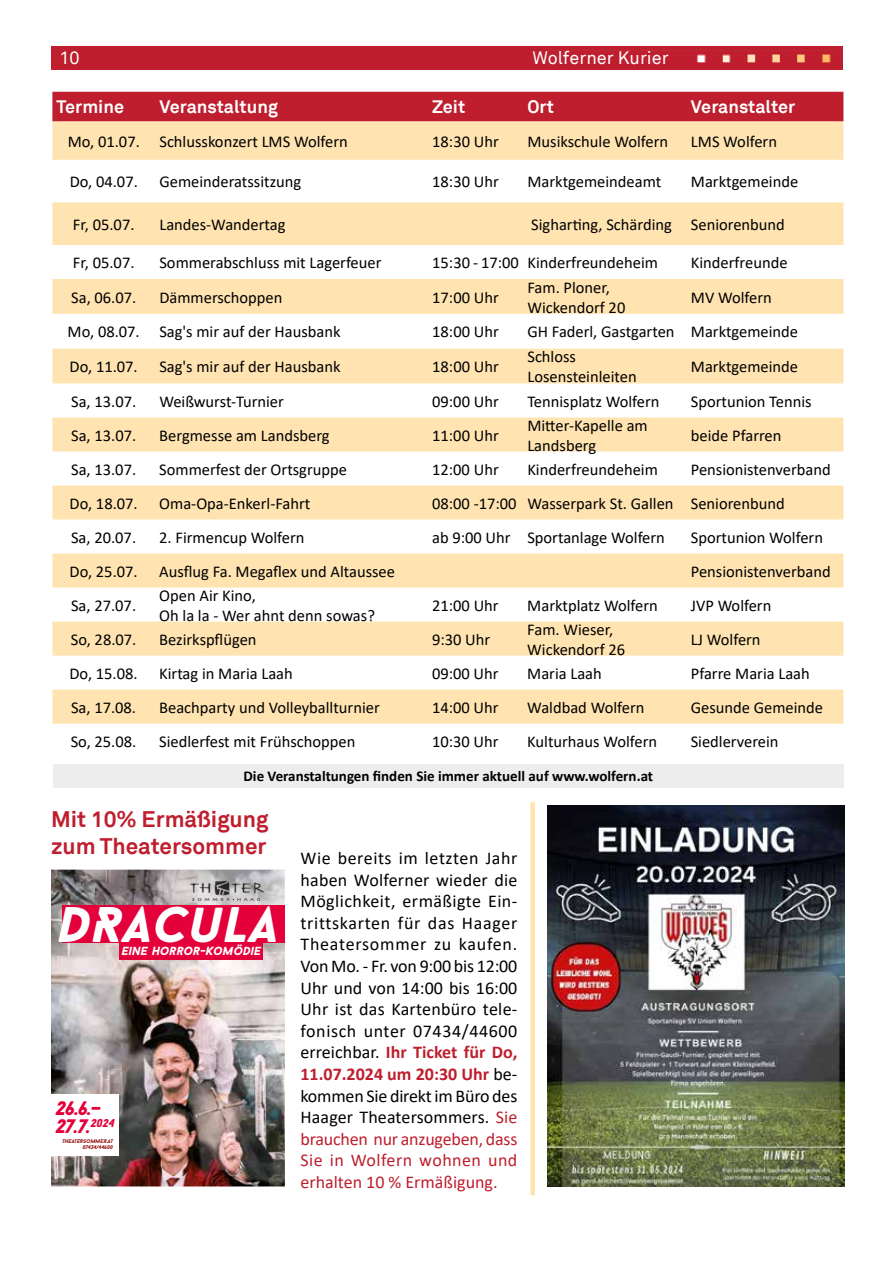
<style>
.page{position:relative;width:893px;height:1263px;background:#fff}
.page>*{position:absolute;margin:0;border:0;box-sizing:border-box;transform-origin:0 0}
.t1{font:italic 900 49.95px "Baron Neue";letter-spacing:.02em;color:#fff}
.t2{font:700 22.5px/27px "Akkurat";color:#be1e2d}
.t3{font:italic 900 19.5px/18.8px "Baron Neue";color:#e4003b}
.t4{font:18px/21.6px "Calibri";color:#000;text-align:justify}
.t5{font:700 18px "Akkurat";color:#fff}
.t6{font:18px "Akkurat";color:#fff}
.t7{font:16.5px/19.8px "Calibri";color:#000}
.t8{font:700 15px "Calibri";color:#000}
.t9{font:italic 900 11.85px "Baron Neue";color:#fff}
.t10{font:italic 900 5.4px/6.6px "Baron Neue";color:#941b16;text-align:right}
.s1{font-weight:700;color:#be1e2d}
.s2{color:#be1e2d}
</style>
<div class="page">
<div style="left:52px;top:92px;width:791px;height:30px;background:#be1e2d"></div>
<svg style="left:52px;top:122px;width:791px;height:602px;fill:#ffe4b1"></svg>
<div style="left:53px;top:764px;width:790px;height:23px;background:#ededed"></div>
<img style="left:51px;top:870px;width:234px;height:316px">
<svg style="left:190px;top:882px;width:74px;height:19px"></svg>
<img style="left:215px;top:880px;width:14px;height:15px">
<div style="left:119px;top:942px;width:144px;height:18px;background:#e4003b"></div>
<div style="left:63px;top:905px;width:222px;height:37px;background:#e4003b"></div>
<div style="left:51px;top:1094px;width:67px;height:62px;background:#fff"></div>
<img style="left:547px;top:805px;width:298px;height:381px">
<div style="left:530px;top:802px;width:5px;height:393px;background:#ffe4b1"></div>
<div style="left:51px;top:47px;width:791px;height:23px;background:#be1e2d"></div>
<img style="left:696px;top:54px;width:135px;height:9px">
<p class="t6" style="left:60px;top:47px;width:22px">10</p>
<p class="t6" style="left:533px;top:47px;width:138px">Wolferner Kurier</p>
<p class="t5" style="left:57px;top:95px;width:69px">Termine</p>
<p class="t5" style="left:159px;top:95px;width:120px">Veranstaltung</p>
<p class="t5" style="left:432px;top:95px;width:35px">Zeit</p>
<p class="t5" style="left:527px;top:95px;width:28px">Ort</p>
<p class="t5" style="left:691px;top:95px;width:106px">Veranstalter</p>
<p class="t7" style="left:68px;top:131px;width:282px">Mo, 01.07. Schlusskonzert LMS Wolfern</p>
<p class="t7" style="left:432px;top:131px;width:68px">18:30 Uhr</p>
<p class="t7" style="left:527px;top:131px;width:142px">Musikschule Wolfern</p>
<p class="t7" style="left:691px;top:131px;width:88px">LMS Wolfern</p>
<p class="t7" style="left:70px;top:172px;width:70px">Do, 04.07.</p>
<p class="t7" style="left:159px;top:172px;width:143px">Gemeinderatssitzung</p>
<p class="t7" style="left:432px;top:172px;width:68px">18:30 Uhr</p>
<p class="t7" style="left:527px;top:172px;width:135px">Marktgemeindeamt</p>
<p class="t7" style="left:691px;top:172px;width:109px">Marktgemeinde</p>
<p class="t7" style="left:73px;top:214px;width:63px">Fr, 05.07.</p>
<p class="t7" style="left:159px;top:214px;width:128px">Landes-Wandertag</p>
<p class="t7" style="left:531px;top:214px;width:255px">Sigharting, Schärding Seniorenbund</p>
<p class="t7" style="left:73px;top:252px;width:63px">Fr, 05.07.</p>
<p class="t7" style="left:159px;top:252px;width:224px">Sommerabschluss mit Lagerfeuer</p>
<p class="t7" style="left:432px;top:252px;width:227px">15:30 - 17:00 Kinderfreundeheim</p>
<p class="t7" style="left:691px;top:252px;width:98px">Kinderfreunde</p>
<p class="t7" style="left:71px;top:287px;width:67px">Sa, 06.07.</p>
<p class="t7" style="left:159px;top:287px;width:125px">Dämmerschoppen</p>
<p class="t7" style="left:432px;top:287px;width:68px">17:00 Uhr</p>
<p class="t7" style="left:527px;top:277px;width:99px">Fam. Ploner,<br>Wickendorf 20</p>
<p class="t7" style="left:691px;top:287px;width:82px">MV Wolfern</p>
<p class="t7" style="left:68px;top:322px;width:274px">Mo, 08.07. Sag's mir auf der Hausbank</p>
<p class="t7" style="left:432px;top:322px;width:68px">18:00 Uhr</p>
<p class="t7" style="left:527px;top:322px;width:272px">GH Faderl, Gastgarten Marktgemeinde</p>
<p class="t7" style="left:70px;top:356px;width:70px">Do, 11.07.</p>
<p class="t7" style="left:159px;top:356px;width:183px">Sag's mir auf der Hausbank</p>
<p class="t7" style="left:432px;top:356px;width:68px">18:00 Uhr</p>
<p class="t7" style="left:527px;top:346px;width:111px">Schloss<br>Losensteinleiten</p>
<p class="t7" style="left:691px;top:356px;width:109px">Marktgemeinde</p>
<p class="t7" style="left:71px;top:391px;width:67px">Sa, 13.07.</p>
<p class="t7" style="left:159px;top:391px;width:126px">Weißwurst-Turnier</p>
<p class="t7" style="left:432px;top:391px;width:68px">09:00 Uhr</p>
<p class="t7" style="left:527px;top:391px;width:134px">Tennisplatz Wolfern</p>
<p class="t7" style="left:691px;top:391px;width:122px">Sportunion Tennis</p>
<p class="t7" style="left:71px;top:425px;width:67px">Sa, 13.07.</p>
<p class="t7" style="left:159px;top:425px;width:172px">Bergmesse am Landsberg</p>
<p class="t7" style="left:432px;top:425px;width:68px">11:00 Uhr</p>
<p class="t7" style="left:527px;top:415px;width:122px">Mitter-Kapelle am<br>Landsberg</p>
<p class="t7" style="left:691px;top:425px;width:92px">beide Pfarren</p>
<p class="t7" style="left:71px;top:459px;width:67px">Sa, 13.07.</p>
<p class="t7" style="left:159px;top:459px;width:189px">Sommerfest der Ortsgruppe</p>
<p class="t7" style="left:432px;top:459px;width:68px">12:00 Uhr</p>
<p class="t7" style="left:527px;top:459px;width:132px">Kinderfreundeheim</p>
<p class="t7" style="left:691px;top:459px;width:141px">Pensionistenverband</p>
<p class="t7" style="left:70px;top:493px;width:70px">Do, 18.07.</p>
<p class="t7" style="left:159px;top:493px;width:153px">Oma-Opa-Enkerl-Fahrt</p>
<p class="t7" style="left:432px;top:493px;width:354px">08:00 -17:00 Wasserpark St. Gallen Seniorenbund</p>
<p class="t7" style="left:71px;top:527px;width:67px">Sa, 20.07.</p>
<p class="t7" style="left:159px;top:527px;width:147px">2. Firmencup Wolfern</p>
<p class="t7" style="left:432px;top:527px;width:234px">ab 9:00 Uhr Sportanlage Wolfern</p>
<p class="t7" style="left:691px;top:527px;width:134px">Sportunion Wolfern</p>
<p class="t7" style="left:70px;top:561px;width:70px">Do, 25.07.</p>
<p class="t7" style="left:159px;top:561px;width:237px">Ausflug Fa. Megaflex und Altaussee</p>
<p class="t7" style="left:691px;top:561px;width:141px">Pensionistenverband</p>
<p class="t7" style="left:71px;top:595px;width:67px">Sa, 27.07.</p>
<p class="t7" style="left:159px;top:585px;width:217px">Open Air Kino,<br>Oh la la - Wer ahnt denn sowas?</p>
<p class="t7" style="left:432px;top:595px;width:68px">21:00 Uhr</p>
<p class="t7" style="left:527px;top:595px;width:132px">Marktplatz Wolfern</p>
<p class="t7" style="left:691px;top:595px;width:82px">JVP Wolfern</p>
<p class="t7" style="left:71px;top:629px;width:67px">So, 28.07.</p>
<p class="t7" style="left:159px;top:629px;width:99px">Bezirkspflügen</p>
<p class="t7" style="left:432px;top:629px;width:60px">9:30 Uhr</p>
<p class="t7" style="left:527px;top:619px;width:99px">Fam. Wieser,<br>Wickendorf 26</p>
<p class="t7" style="left:691px;top:629px;width:71px">LJ Wolfern</p>
<p class="t7" style="left:69px;top:663px;width:70px">Do, 15.08.</p>
<p class="t7" style="left:159px;top:663px;width:135px">Kirtag in Maria Laah</p>
<p class="t7" style="left:432px;top:663px;width:68px">09:00 Uhr</p>
<p class="t7" style="left:527px;top:663px;width:76px">Maria Laah</p>
<p class="t7" style="left:691px;top:663px;width:121px">Pfarre Maria Laah</p>
<p class="t7" style="left:71px;top:697px;width:67px">Sa, 17.08.</p>
<p class="t7" style="left:159px;top:697px;width:222px">Beachparty und Volleyballturnier</p>
<p class="t7" style="left:432px;top:697px;width:68px">14:00 Uhr</p>
<p class="t7" style="left:527px;top:697px;width:119px">Waldbad Wolfern</p>
<p class="t7" style="left:691px;top:697px;width:134px">Gesunde Gemeinde</p>
<p class="t7" style="left:71px;top:731px;width:67px">So, 25.08.</p>
<p class="t7" style="left:159px;top:731px;width:198px">Siedlerfest mit Frühschoppen</p>
<p class="t7" style="left:432px;top:731px;width:68px">10:30 Uhr</p>
<p class="t7" style="left:527px;top:731px;width:131px">Kulturhaus Wolfern</p>
<p class="t7" style="left:691px;top:731px;width:89px">Siedlerverein</p>
<p class="t8" style="left:244px;top:765px;width:411px">Die Veranstaltungen finden Sie immer aktuell auf www.wolfern.at</p>
<h2 class="t2" style="left:51px;top:805px;width:219px">Mit 10% Ermäßigung zum Theatersommer</h2>
<h1 class="t1" style="left:63px;top:893px;width:222px">DRACULA</h1>
<p class="t9" style="left:123px;top:943px;width:141px">EINE HORROR-KOMÖDIE</p>
<p class="t3" style="left:58px;top:1098px;width:59px">26.6.–<br>27.7.<sup>2024</sup></p>
<p class="t10" style="left:63px;top:1137px;width:52px">THEATERSOMMER.AT<br>07434/44600</p>
<p class="t4" style="left:300px;top:847px;width:218px">Wie bereits im letzten Jahr haben Wolferner wieder die Möglichkeit, ermäßigte Ein&shy;trittskarten für das Haager Theatersommer zu kaufen.<br>Von Mo. - Fr. von 9:00 bis 12:00<br>Uhr und von 14:00 bis 16:00<br>Uhr ist das Kartenbüro tele&shy;fonisch unter 07434/44600 erreichbar. <span class="s1">Ihr Ticket für Do, 11.07.2024 um 20:30 Uhr</span> be&shy;kommen Sie direkt im Büro des Haager Theatersommers. <span class="s2">Sie brauchen nur anzugeben, dass Sie in Wolfern wohnen und erhalten 10 % Ermäßigung.</span></p>
</div>
